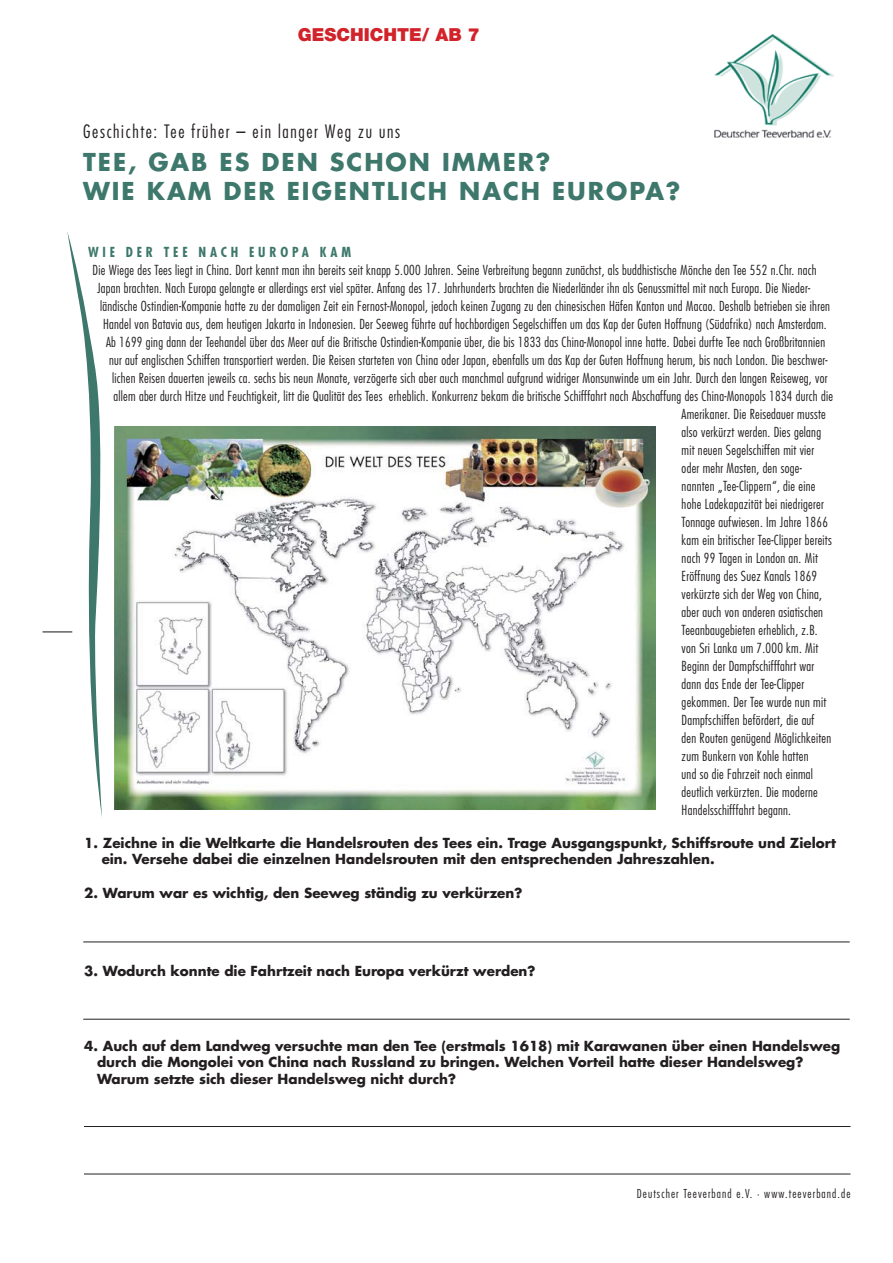
<style>
.page{position:relative;width:893px;height:1263px;background:#fff}
.page>*{position:absolute;margin:0;border:0;box-sizing:border-box;transform-origin:0 0}
.t1{font:700 24px/28.8px "Futura";letter-spacing:.08em;color:#3e776b}
.t2{font:300 condensed 18px "Futura";letter-spacing:.09em;color:#231f20}
.t3{font:900 18px "Helvetica Neue LT Std";color:#d2232a}
.t4{font:300 condensed 13.5px "Futura";letter-spacing:.02em;color:#231f20}
.t5{font:700 13.5px/16.5px "Futura";color:#231f20}
.t6{font:700 condensed 13.5px "Futura";letter-spacing:.28em;color:#3e776b}
.t7{font:300 condensed 12px "Futura";letter-spacing:.09em;color:#231f20}
</style>
<div class="page">
<img style="left:115px;top:427px;width:540px;height:382px">
<img style="left:714px;top:34px;width:120px;height:104px">
<hr style="left:42px;top:631px;width:30px;height:1px;background:#231f20">
<svg style="left:67px;top:232px;width:35px;height:585px"></svg>
<hr style="left:83px;top:942px;width:766px;height:1px;background:#231f20">
<hr style="left:83px;top:1019px;width:766px;height:1px;background:#231f20">
<hr style="left:84px;top:1126px;width:766px;height:1px;background:#231f20">
<hr style="left:84px;top:1174px;width:766px;height:1px;background:#231f20">
<h2 class="t3" style="left:298px;top:24px;width:183px">GESCHICHTE/ AB 7</h2>
<h2 class="t2" style="left:83px;top:123px;width:318px">Geschichte: Tee früher – ein langer Weg zu uns</h2>
<h1 class="t1" style="left:83px;top:150px;width:598px">TEE, GAB ES DEN SCHON IMMER?<br>WIE KAM DER EIGENTLICH NACH EUROPA?</h1>
<p class="t6" style="left:88px;top:247px;width:265px">WIE DER TEE NACH EUROPA KAM</p>
<p class="t4" style="left:92px;top:265px;width:725px">Die Wiege des Tees liegt in China. Dort kennt man ihn bereits seit knapp 5.000 Jahren. Seine Verbreitung begann zunächst, als buddhistische Mönche den Tee 552 n.Chr. nach</p>
<p class="t4" style="left:97px;top:283px;width:714px">Japan brachten. Nach Europa gelangte er allerdings erst viel später. Anfang des 17. Jahrhunderts brachten die Niederländer ihn als Genussmittel mit nach Europa. Die Nieder-</p>
<p class="t4" style="left:100px;top:301px;width:731px">ländische Ostindien-Kompanie hatte zu der damaligen Zeit ein Fernost-Monopol, jedoch keinen Zugang zu den chinesischen Häfen Kanton und Macao. Deshalb betrieben sie ihren</p>
<p class="t4" style="left:103px;top:319px;width:725px">Handel von Batavia aus, dem heutigen Jakarta in Indonesien. Der Seeweg führte auf hochbordigen Segelschiffen um das Kap der Guten Hoffnung (Südafrika) nach Amsterdam.</p>
<p class="t4" style="left:106px;top:337px;width:720px">Ab 1699 ging dann der Teehandel über das Meer auf die Britische Ostindien-Kompanie über, die bis 1833 das China-Monopol inne hatte. Dabei durfte Tee nach Großbritannien</p>
<p class="t4" style="left:109px;top:355px;width:720px">nur auf englischen Schiffen transportiert werden. Die Reisen starteten von China oder Japan, ebenfalls um das Kap der Guten Hoffnung herum, bis nach London. Die beschwer-</p>
<p class="t4" style="left:112px;top:373px;width:717px">lichen Reisen dauerten jeweils ca. sechs bis neun Monate, verzögerte sich aber auch manchmal aufgrund widriger Monsunwinde um ein Jahr. Durch den langen Reiseweg, vor</p>
<p class="t4" style="left:113px;top:391px;width:721px">allem aber durch Hitze und Feuchtigkeit, litt die Qualität des Tees erheblich. Konkurrenz bekam die britische Schifffahrt nach Abschaffung des China-Monopols 1834 durch die</p>
<p class="t4" style="left:681px;top:409px;width:146px">Amerikaner. Die Reisedauer musste</p>
<p class="t4" style="left:681px;top:427px;width:141px">also verkürzt werden. Dies gelang</p>
<p class="t4" style="left:681px;top:445px;width:134px">mit neuen Segelschiffen mit vier</p>
<p class="t4" style="left:681px;top:463px;width:122px">oder mehr Masten, den soge-</p>
<p class="t4" style="left:681px;top:481px;width:135px">nannten „Tee-Clippern“, die eine</p>
<p class="t4" style="left:681px;top:499px;width:144px">hohe Ladekapazität bei niedrigerer</p>
<p class="t4" style="left:681px;top:517px;width:148px">Tonnage aufwiesen. Im Jahre 1866</p>
<p class="t4" style="left:681px;top:534px;width:152px">kam ein britischer Tee-Clipper bereits</p>
<p class="t4" style="left:681px;top:552px;width:138px">nach 99 Tagen in London an. Mit</p>
<p class="t4" style="left:681px;top:570px;width:137px">Eröffnung des Suez Kanals 1869</p>
<p class="t4" style="left:681px;top:588px;width:142px">verkürzte sich der Weg von China,</p>
<p class="t4" style="left:681px;top:606px;width:143px">aber auch von anderen asiatischen</p>
<p class="t4" style="left:681px;top:624px;width:138px">Teeanbaugebieten erheblich, z.B.</p>
<p class="t4" style="left:681px;top:642px;width:138px">von Sri Lanka um 7.000 km. Mit</p>
<p class="t4" style="left:681px;top:660px;width:134px">Beginn der Dampfschifffahrt war</p>
<p class="t4" style="left:681px;top:678px;width:124px">dann das Ende der Tee-Clipper</p>
<p class="t4" style="left:681px;top:696px;width:146px">gekommen. Der Tee wurde nun mit</p>
<p class="t4" style="left:681px;top:714px;width:134px">Dampfschiffen befördert, die auf</p>
<p class="t4" style="left:681px;top:732px;width:151px">den Routen genügend Möglichkeiten</p>
<p class="t4" style="left:681px;top:750px;width:128px">zum Bunkern von Kohle hatten</p>
<p class="t4" style="left:681px;top:768px;width:133px">und so die Fahrzeit noch einmal</p>
<p class="t4" style="left:681px;top:786px;width:138px">deutlich verkürzten. Die moderne</p>
<p class="t4" style="left:681px;top:804px;width:111px">Handelsschifffahrt begann.</p>
<p class="t5" style="left:102px;top:836px;width:735px;text-indent:-17px">1. Zeichne in die Weltkarte die Handelsrouten des Tees ein. Trage Ausgangspunkt, Schiffsroute und Zielort ein. Versehe dabei die einzelnen Handelsrouten mit den entsprechenden Jahreszahlen.</p>
<p class="t5" style="left:84px;top:886px;width:439px">2. Warum war es wichtig, den Seeweg ständig zu verkürzen?</p>
<p class="t5" style="left:84px;top:964px;width:452px">3. Wodurch konnte die Fahrtzeit nach Europa verkürzt werden?</p>
<p class="t5" style="left:97px;top:1039px;width:744px;text-indent:-13px">4. Auch auf dem Landweg versuchte man den Tee (erstmals 1618) mit Karawanen über einen Handelsweg durch die Mongolei von China nach Russland zu bringen. Welchen Vorteil hatte dieser Handelsweg?<br>Warum setzte sich dieser Handelsweg nicht durch?</p>
<p class="t7" style="left:636px;top:1188px;width:215px">Deutscher Teeverband e.V. · www.teeverband.de</p>
</div>
